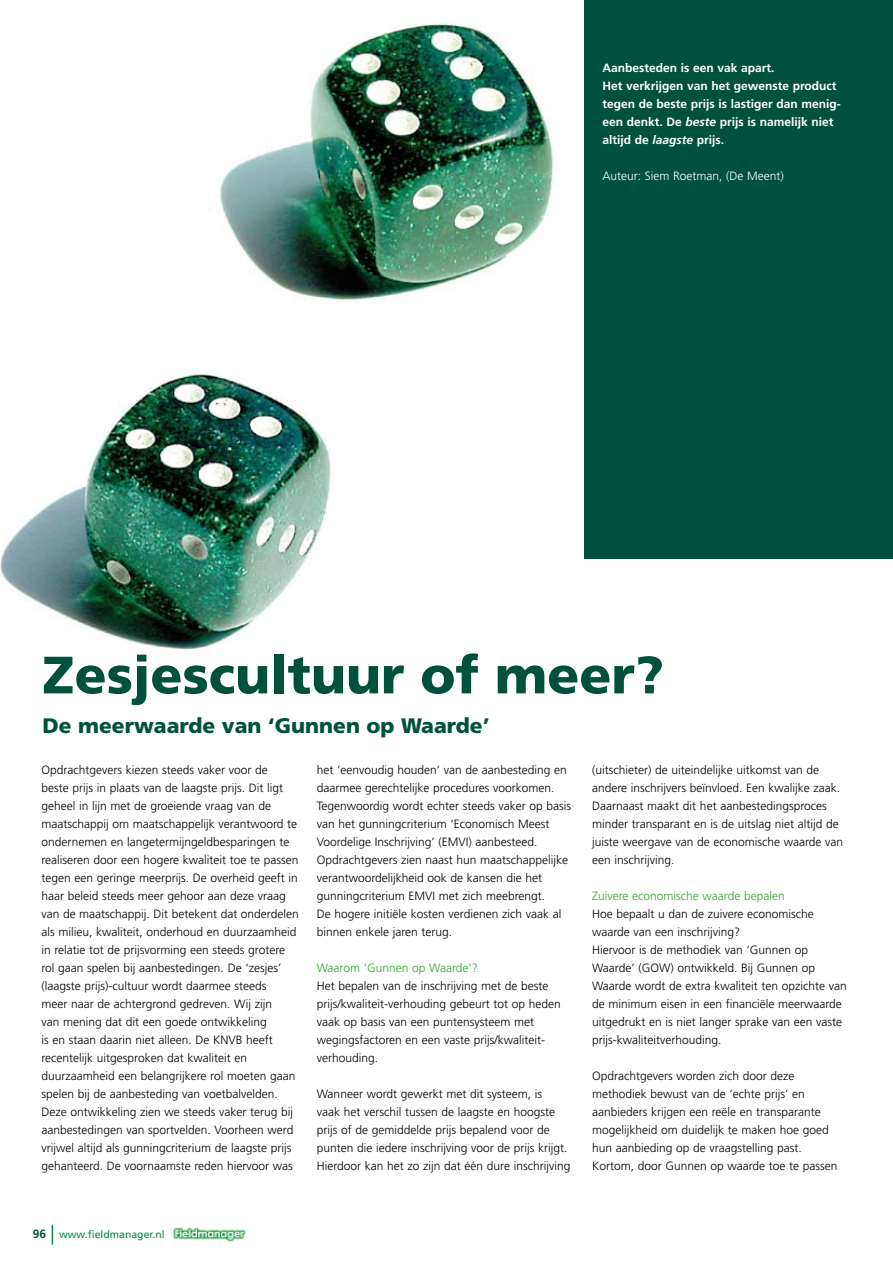
<style>
.page{position:relative;width:893px;height:1263px;background:#fff}
.page>*{position:absolute;margin:0;border:0;box-sizing:border-box;transform-origin:0 0}
.t1{font:900 52.5px "Frutiger";color:#00513c}
.t2{font:900 21px "Frutiger";color:#00513c}
.t3{font:300 12px/18px "Frutiger";color:#000}
.t4{font:700 12px/18px "Frutiger";color:#fff}
.t5{font:300 12px "Frutiger";color:#35a32c}
.t6{font:300 12px "Frutiger";color:#fff}
.t7{font:10.5px "Frutiger";color:#008b45}
.s1{font-style:italic}
.s2{font-weight:700;font-size:12px;color:#00513c}
</style>
<div class="page">
<svg style="left:52px;top:1225px;width:1px;height:19px"></svg>
<img style="left:173px;top:1227px;width:73px;height:15px">
<img style="left:0;top:0;width:585px;height:650px">
<div style="left:585px;top:0;width:308px;height:559px;background:#00513c"></div>
<p class="t4" style="left:602px;top:59px;width:240px">Aanbesteden is een vak apart.<br>Het verkrijgen van het gewenste product tegen de beste prijs is lastiger dan menig&shy;een denkt. De <span class="s1">beste</span> prijs is namelijk niet altijd de <span class="s1">laagste</span> prijs.</p>
<p class="t6" style="left:602px;top:169px;width:183px">Auteur: Siem Roetman, (De Meent)</p>
<h1 class="t1" style="left:43px;top:643px;width:623px">Zesjescultuur of meer?</h1>
<h2 class="t2" style="left:43px;top:713px;width:449px">De meerwaarde van ‘Gunnen op Waarde’</h2>
<p class="t3" style="left:41px;top:761px;width:259px">Opdrachtgevers kiezen steeds vaker voor de<br>beste prijs in plaats van de laagste prijs. Dit ligt geheel in lijn met de groeiende vraag van de maatschappij om maatschappelijk verantwoord te ondernemen en langetermijngeldbesparingen te realiseren door een hogere kwaliteit toe te passen tegen een geringe meerprijs. De overheid geeft in haar beleid steeds meer gehoor aan deze vraag van de maatschappij. Dit betekent dat onderdelen als milieu, kwaliteit, onderhoud en duurzaamheid in relatie tot de prijsvorming een steeds grotere rol gaan spelen bij aanbestedingen. De ‘zesjes’ (laagste prijs)-cultuur wordt daarmee steeds<br>meer naar de achtergrond gedreven. Wij zijn<br>van mening dat dit een goede ontwikkeling<br>is en staan daarin niet alleen. De KNVB heeft recentelijk uitgesproken dat kwaliteit en duurzaamheid een belangrijkere rol moeten gaan spelen bij de aanbesteding van voetbalvelden.<br>Deze ontwikkeling zien we steeds vaker terug bij aanbestedingen van sportvelden. Voorheen werd vrijwel altijd als gunningcriterium de laagste prijs gehanteerd. De voornaamste reden hiervoor was</p>
<p class="t3" style="left:317px;top:761px;width:256px">het ‘eenvoudig houden’ van de aanbesteding en daarmee gerechtelijke procedures voorkomen.<br>Tegenwoordig wordt echter steeds vaker op basis van het gunningcriterium ‘Economisch Meest Voordelige Inschrijving’ (EMVI) aanbesteed.<br>Opdrachtgevers zien naast hun maatschappelijke verantwoordelijkheid ook de kansen die het gunningcriterium EMVI met zich meebrengt.<br>De hogere initiële kosten verdienen zich vaak al binnen enkele jaren terug.</p>
<p class="t5" style="left:317px;top:961px;width:163px">Waarom ‘Gunnen op Waarde’?</p>
<p class="t3" style="left:317px;top:977px;width:246px">Het bepalen van de inschrijving met de beste prijs/kwaliteit-verhouding gebeurt tot op heden vaak op basis van een puntensysteem met wegingsfactoren en een vaste prijs/kwaliteit&shy;verhouding.</p>
<p class="t3" style="left:317px;top:1085px;width:255px">Wanneer wordt gewerkt met dit systeem, is<br>vaak het verschil tussen de laagste en hoogste prijs of de gemiddelde prijs bepalend voor de punten die iedere inschrijving voor de prijs krijgt.<br>Hierdoor kan het zo zijn dat één dure inschrijving</p>
<p class="t3" style="left:592px;top:761px;width:253px">(uitschieter) de uiteindelijke uitkomst van de andere inschrijvers beïnvloed. Een kwalijke zaak.<br>Daarnaast maakt dit het aanbestedingsproces minder transparant en is de uitslag niet altijd de juiste weergave van de economische waarde van een inschrijving.</p>
<p class="t5" style="left:592px;top:889px;width:194px">Zuivere economische waarde bepalen</p>
<p class="t3" style="left:592px;top:905px;width:256px">Hoe bepaalt u dan de zuivere economische waarde van een inschrijving?<br>Hiervoor is de methodiek van ‘Gunnen op Waarde’ (GOW) ontwikkeld. Bij Gunnen op Waarde wordt de extra kwaliteit ten opzichte van de minimum eisen in een financiële meerwaarde uitgedrukt en is niet langer sprake van een vaste prijs-kwaliteitverhouding.</p>
<p class="t3" style="left:592px;top:1067px;width:247px">Opdrachtgevers worden zich door deze methodiek bewust van de ‘echte prijs’ en aanbieders krijgen een reële en transparante mogelijkheid om duidelijk te maken hoe goed hun aanbieding op de vraagstelling past.<br>Kortom, door Gunnen op waarde toe te passen</p>
<p class="t7" style="left:33px;top:1228px;width:133px"><span class="s2">96</span> www.fieldmanager.nl</p>
</div>
